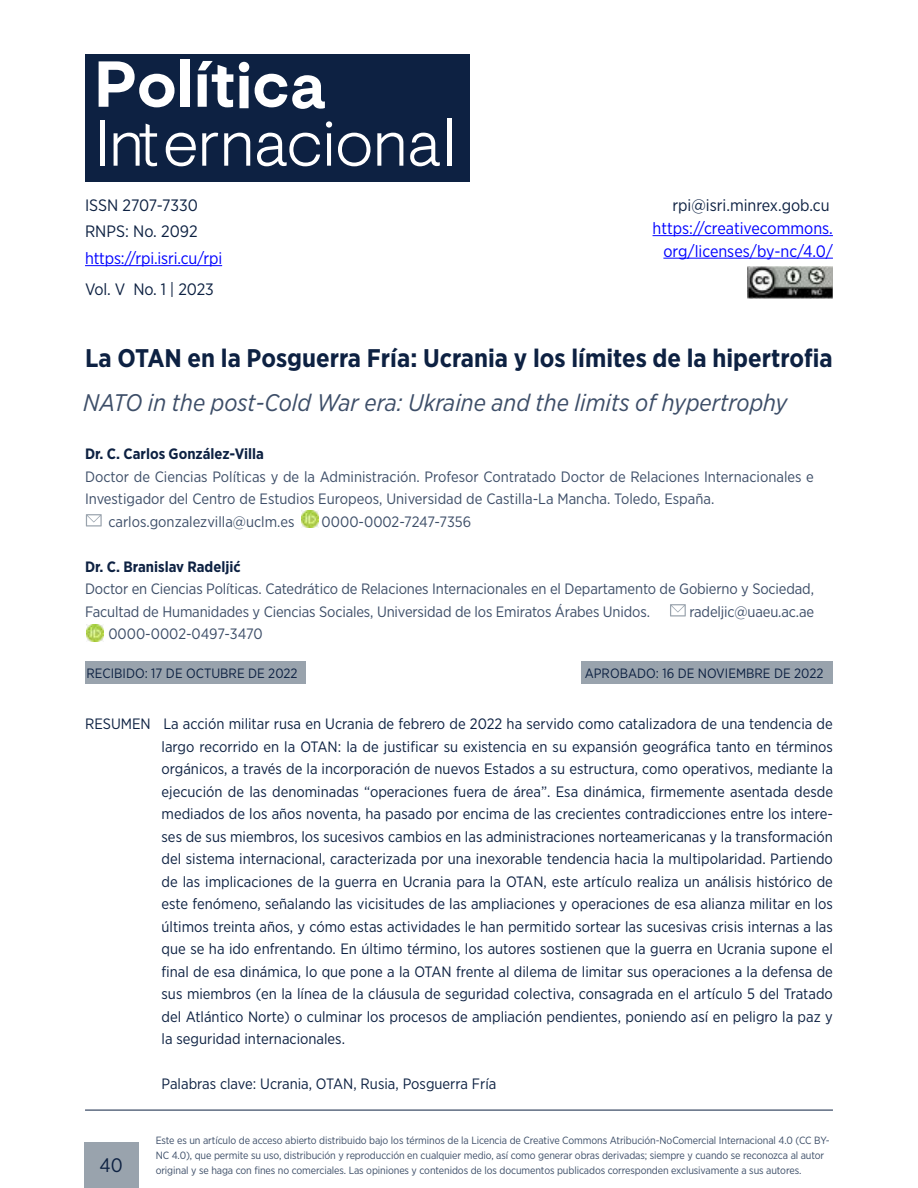
<style>
.page{position:relative;width:918px;height:1188px;background:#fff}
.page>*{position:absolute;margin:0;border:0;box-sizing:border-box;transform-origin:0 0}
.t1{font:700 25.5px "Gotham Narrow";color:#0d2142}
.t2{font:italic 24px "Gotham Narrow";color:#3d4e68}
.t3{font:19.5px "Gotham Narrow";color:#0d2142}
.t4{font:16.5px/22.5px "Gotham Narrow";color:#00f;text-align:right}
.t5{font:16.5px/25.5px "Gotham Narrow";color:#0d2142}
.t6{font:15px/22.5px "Gotham Narrow";color:#0d2142;text-align:justify}
.t7{font:15px/22.5px "Gotham Narrow";letter-spacing:-.01em;color:#3d4e68}
.t8{font:700 15px "Gotham Narrow";color:#0d2142}
.t9{font:13.5px "Gotham Narrow";color:#0d2142}
.t10{font:10.5px/15px "Gotham Narrow";letter-spacing:-.01em;color:#3d4e68}
</style>
<div class="page">
<div style="left:85px;top:54px;width:385px;height:128px;background:#0d2142"></div>
<svg style="left:99px;top:61px;width:76px;height:46px"></svg>
<div style="left:181px;top:59px;width:9px;height:48px;background:#fff"></div>
<svg style="left:198px;top:61px;width:35px;height:46px"></svg>
<svg style="left:239px;top:62px;width:10px;height:46px"></svg>
<svg style="left:255px;top:74px;width:70px;height:35px"></svg>
<div style="left:100px;top:120px;width:5px;height:46px;background:#fff"></div>
<svg style="left:114px;top:124px;width:43px;height:42px"></svg>
<svg style="left:166px;top:133px;width:30px;height:33px"></svg>
<svg style="left:202px;top:133px;width:16px;height:33px"></svg>
<svg style="left:224px;top:133px;width:26px;height:33px"></svg>
<svg style="left:257px;top:133px;width:63px;height:33px"></svg>
<svg style="left:326px;top:121px;width:6px;height:45px"></svg>
<svg style="left:338px;top:133px;width:33px;height:33px"></svg>
<svg style="left:377px;top:133px;width:26px;height:33px"></svg>
<svg style="left:410px;top:133px;width:30px;height:33px"></svg>
<hr style="left:448px;top:118px;width:4px;height:48px;background:#fff">
<hr style="left:85px;top:265px;width:137px;height:1px;background:#00f">
<hr style="left:653px;top:235px;width:180px;height:1px;background:#00f">
<hr style="left:663px;top:258px;width:170px;height:1px;background:#00f">
<img style="left:747px;top:267px;width:86px;height:32px">
<svg style="left:86px;top:514px;width:16px;height:13px"></svg>
<img style="left:302px;top:511px;width:17px;height:17px">
<svg style="left:670px;top:604px;width:16px;height:13px"></svg>
<img style="left:87px;top:625px;width:17px;height:17px">
<div style="left:85px;top:662px;width:221px;height:22px;background:#99a3ad"></div>
<div style="left:581px;top:662px;width:252px;height:22px;background:#99a3ad"></div>
<hr style="left:85px;top:1110px;width:748px;height:1px;background:#0d2142">
<div style="left:84px;top:1143px;width:54px;height:45px;background:#99a3ad"></div>
<p class="t5" style="left:85px;top:193px;width:114px">ISSN 2707-7330<br>RNPS: No. 2092</p>
<p class="t4" style="left:85px;top:247px;width:139px">https://rpi.isri.cu/rpi</p>
<p class="t5" style="left:85px;top:277px;width:130px">Vol. V No. 1 | 2023</p>
<p class="t5" style="left:672px;top:193px;width:159px">rpi@isri.minrex.gob.cu</p>
<p class="t4" style="left:653px;top:217px;width:182px">https://creativecommons. org/licenses/by-nc/4.0/</p>
<h1 class="t1" style="left:85px;top:342px;width:749px">La OTAN en la Posguerra Fría: Ucrania y los límites de la hipertrofia</h1>
<h2 class="t2" style="left:83px;top:387px;width:706px">NATO in the post-Cold War era: Ukraine and the limits of hypertrophy</h2>
<p class="t8" style="left:85px;top:444px;width:180px">Dr. C. Carlos González-Villa</p>
<p class="t7" style="left:85px;top:465px;width:730px">Doctor de Ciencias Políticas y de la Administración. Profesor Contratado Doctor de Relaciones Internacionales e</p>
<p class="t7" style="left:85px;top:487px;width:631px">Investigador del Centro de Estudios Europeos, Universidad de Castilla-La Mancha. Toledo, España.</p>
<p class="t7" style="left:108px;top:510px;width:188px">carlos.gonzalezvilla@uclm.es</p>
<p class="t7" style="left:322px;top:510px;width:151px">0000-0002-7247-7356</p>
<p class="t8" style="left:85px;top:557px;width:157px">Dr. C. Branislav Radeljić</p>
<p class="t7" style="left:85px;top:577px;width:731px">Doctor en Ciencias Políticas. Catedrático de Relaciones Internacionales en el Departamento de Gobierno y Sociedad,<br>Facultad de Humanidades y Ciencias Sociales, Universidad de los Emiratos Árabes Unidos.</p>
<p class="t7" style="left:689px;top:600px;width:126px">radeljic@uaeu.ac.ae</p>
<p class="t7" style="left:108px;top:622px;width:156px">0000-0002-0497-3470</p>
<p class="t9" style="left:86px;top:665px;width:213px">RECIBIDO: 17 DE OCTUBRE DE 2022</p>
<p class="t9" style="left:585px;top:665px;width:240px">APROBADO: 16 DE NOVIEMBRE DE 2022</p>
<p class="t6" style="left:162px;top:712px;width:673px;text-indent:-77px">RESUMEN La acción militar rusa en Ucrania de febrero de 2022 ha servido como catalizadora de una tendencia de largo recorrido en la OTAN: la de justificar su existencia en su expansión geográfica tanto en términos orgánicos, a través de la incorporación de nuevos Estados a su estructura, como operativos, mediante la ejecución de las denominadas “operaciones fuera de área”. Esa dinámica, firmemente asentada desde mediados de los años noventa, ha pasado por encima de las crecientes contradicciones entre los intere&shy;ses de sus miembros, los sucesivos cambios en las administraciones norteamericanas y la transformación del sistema internacional, caracterizada por una inexorable tendencia hacia la multipolaridad. Partiendo de las implicaciones de la guerra en Ucrania para la OTAN, este artículo realiza un análisis histórico de este fenómeno, señalando las vicisitudes de las ampliaciones y operaciones de esa alianza militar en los últimos treinta años, y cómo estas actividades le han permitido sortear las sucesivas crisis internas a las que se ha ido enfrentando. En último término, los autores sostienen que la guerra en Ucrania supone el final de esa dinámica, lo que pone a la OTAN frente al dilema de limitar sus operaciones a la defensa de sus miembros (en la línea de la cláusula de seguridad colectiva, consagrada en el artículo 5 del Tratado del Atlántico Norte) o culminar los procesos de ampliación pendientes, poniendo así en peligro la paz y la seguridad internacionales.</p>
<p class="t6" style="left:162px;top:1072px;width:336px">Palabras clave: Ucrania, OTAN, Rusia, Posguerra Fría</p>
<h3 class="t3" style="left:99px;top:1153px;width:25px">40</h3>
<p class="t10" style="left:156px;top:1133px;width:676px">Este es un artículo de acceso abierto distribuido bajo los términos de la Licencia de Creative Commons Atribución-NoComercial Internacional 4.0 (CC BY-<br>NC 4.0), que permite su uso, distribución y reproducción en cualquier medio, así como generar obras derivadas; siempre y cuando se reconozca al autor original y se haga con fines no comerciales. Las opiniones y contenidos de los documentos publicados corresponden exclusivamente a sus autores.</p>
</div>
